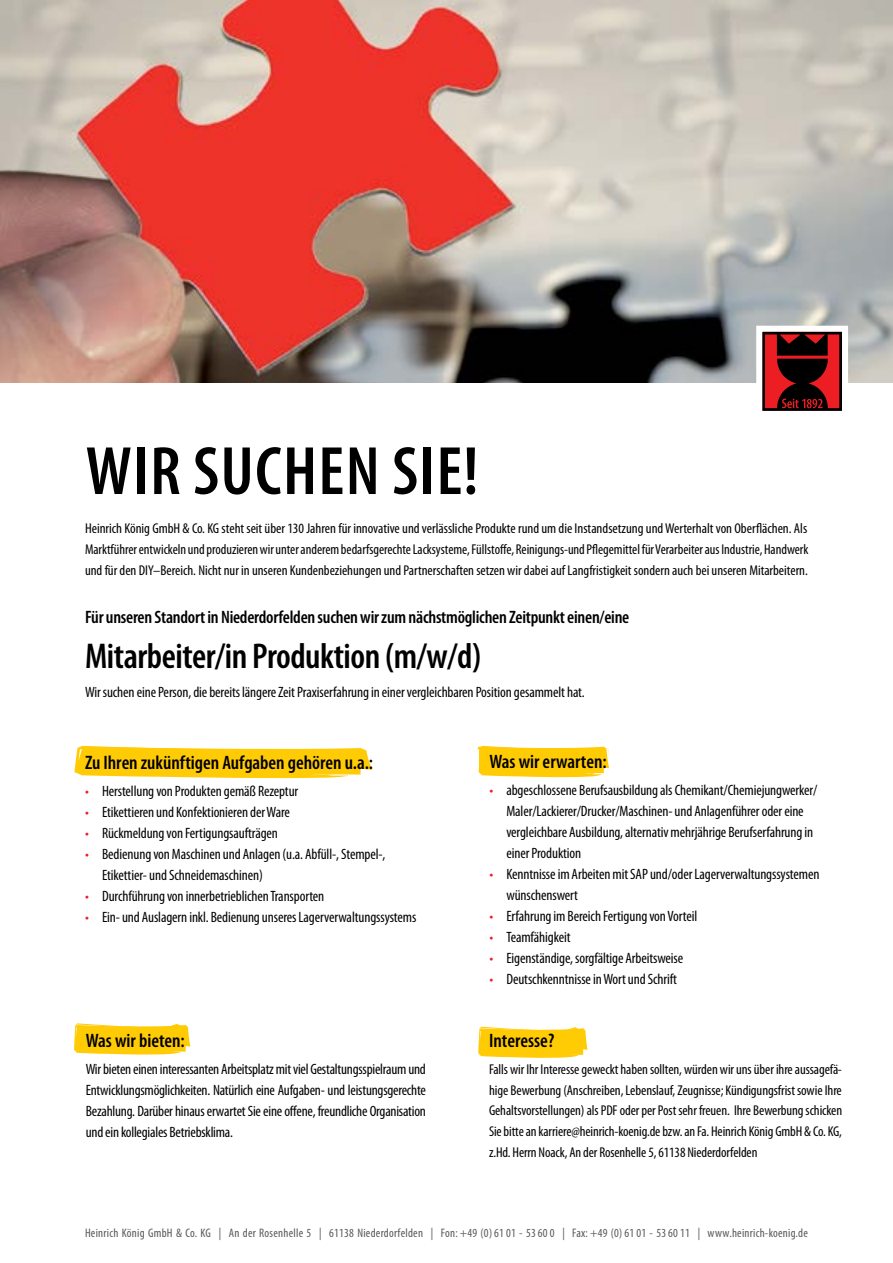
<style>
.page{position:relative;width:893px;height:1263px;background:#fff}
.page>*{position:absolute;margin:0;border:0;box-sizing:border-box;transform-origin:0 0}
.t1{font:600 condensed 69px "Myriad Pro";letter-spacing:.02em;color:#000}
.t2{font:600 condensed 36px "Myriad Pro";letter-spacing:-.01em;color:#000}
.t3{font:600 condensed 19.5px "Myriad Pro";color:#000}
.t4{font:600 condensed 18px "Myriad Pro";letter-spacing:-.015em;color:#000}
.t5{font:condensed 15px/21px "Myriad Pro";letter-spacing:-.005em;color:#000}
.t6{font:condensed 14.25px/20.5px "Myriad Pro";letter-spacing:-.005em;color:#000;text-align:justify}
.t7{font:condensed 12.3px "Myriad Pro";letter-spacing:.02em;color:#58595b}
.s1{color:#ed1d24}
.s2{font-style:italic;font-stretch:normal}
</style>
<div class="page">
<svg style="left:478px;top:1026px;width:110px;height:32px;background:#ffd22a"></svg>
<img style="left:0;top:0;width:893px;height:383px">
<svg style="left:753px;top:323px;width:98px;height:88px"></svg>
<svg style="left:74px;top:745px;width:298px;height:33px;background:#ffd22b"></svg>
<svg style="left:477px;top:745px;width:132px;height:32px;background:#ffd125"></svg>
<svg style="left:74px;top:1023px;width:116px;height:32px;background:#ffd228"></svg>
<h1 class="t1" style="left:86px;top:433px;width:394px">Wir suchen Sie!</h1>
<p class="t6" style="left:85px;top:518px;width:725px;line-height:21px">Heinrich König GmbH &amp; Co. KG steht seit über 130 Jahren für innovative und verlässliche Produkte rund um die Instandsetzung und Werterhalt von Oberflächen. Als Marktführer entwickeln und produzieren wir unter anderem bedarfsgerechte Lacksysteme, Füllstoffe, Reinigungs-und Pflegemittel für Verarbeiter aus Industrie, Handwerk und für den DIY–Bereich. Nicht nur in unseren Kundenbeziehungen und Partnerschaften setzen wir dabei auf Langfristigkeit sondern auch bei unseren Mitarbeitern.</p>
<p class="t4" style="left:85px;top:607px;width:546px">Für unseren Standort in Niederdorfelden suchen wir zum nächstmöglichen Zeitpunkt einen/eine</p>
<h2 class="t2" style="left:85px;top:636px;width:398px">Mitarbeiter/in Produktion (m/w/d)</h2>
<p class="t5" style="left:85px;top:682px;width:501px">Wir suchen eine Person, die bereits längere Zeit Praxiserfahrung in einer vergleichbaren Position gesammelt hat.</p>
<h3 class="t3" style="left:85px;top:752px;width:289px">Zu Ihren zukünftigen Aufgaben gehören u.a.:</h3>
<p class="t5" style="left:85px;top:781px;width:215px"><span class="s1">•</span> Herstellung von Produkten gemäß Rezeptur</p>
<p class="t5" style="left:85px;top:802px;width:206px"><span class="s1">•</span> Etikettieren und Konfektionieren der Ware</p>
<p class="t5" style="left:85px;top:823px;width:194px"><span class="s1">•</span> Rückmeldung von Fertigungsaufträgen</p>
<p class="t5" style="left:102px;top:844px;width:285px;text-indent:-17px"><span class="s1">•</span> Bedienung von Maschinen und Anlagen (u.a. Abfüll-, Stempel-,<br>Etikettier- und Schneidemaschinen)</p>
<p class="t5" style="left:85px;top:886px;width:241px"><span class="s1">•</span> Durchführung von innerbetrieblichen Transporten</p>
<p class="t5" style="left:85px;top:907px;width:333px"><span class="s1">•</span> Ein- und Auslagern inkl. Bedienung unseres Lagerverwaltungssystems</p>
<h3 class="t3" style="left:86px;top:1030px;width:101px">Was wir bieten:</h3>
<p class="t5" style="left:86px;top:1059px;width:342px;text-align:justify">Wir bieten einen interessanten Arbeitsplatz mit viel Gestaltungsspielraum und Entwicklungsmöglichkeiten. Natürlich eine Aufgaben- und leistungsgerechte Bezahlung. Darüber hinaus erwartet Sie eine offene, freundliche Organisation und ein kollegiales Betriebsklima.</p>
<h3 class="t3" style="left:489px;top:751px;width:119px">Was wir erwarten:</h3>
<p class="t5" style="left:506px;top:780px;width:312px;text-indent:-17px"><span class="s1">•</span> abgeschlossene Berufsausbildung als Chemikant/Chemiejungwerker/ Maler/Lackierer/Drucker/Maschinen- und Anlagenführer oder eine vergleichbare Ausbildung, alternativ mehrjährige Berufserfahrung in einer Produktion</p>
<p class="t5" style="left:506px;top:864px;width:315px;text-indent:-17px"><span class="s1">•</span> Kenntnisse im Arbeiten mit SAP und/oder Lagerverwaltungssystemen wünschenswert</p>
<p class="t5" style="left:489px;top:906px;width:209px"><span class="s1">•</span> Erfahrung im Bereich Fertigung von Vorteil</p>
<p class="t5" style="left:489px;top:927px;width:83px"><span class="s1">•</span> Teamfähigkeit</p>
<p class="t5" style="left:489px;top:948px;width:195px"><span class="s1">•</span> Eigenständige, sorgfältige Arbeitsweise</p>
<p class="t5" style="left:489px;top:969px;width:189px"><span class="s1">•</span> Deutschkenntnisse in Wort und Schrift</p>
<h3 class="t3" style="left:489px;top:1030px;width:67px">Interesse?</h3>
<p class="t6" style="left:489px;top:1059px;width:355px">Falls wir Ihr Interesse geweckt haben sollten, würden wir uns über ihre aussagefä&shy;hige Bewerbung (Anschreiben, Lebenslauf, Zeugnisse; Kündigungsfrist sowie Ihre Gehaltsvorstellungen) als PDF oder per Post sehr freuen. Ihre Bewerbung schicken Sie bitte an karriere@heinrich-koenig.de bzw. an Fa. Heinrich König GmbH &amp; Co. KG, z.Hd. Herrn Noack, An der Rosenhelle 5, 61138 Niederdorfelden</p>
<p class="t7" style="left:85px;top:1226px;width:724px">Heinrich König GmbH &amp; Co. KG <span class="s2">|</span> An der Rosenhelle 5 <span class="s2">|</span> 61138 Niederdorfelden <span class="s2">|</span> Fon: +49 (0)6101 - 53600 <span class="s2">|</span> Fax: +49 (0)6101 - 536011 <span class="s2">|</span> www.heinrich-koenig.de</p>
</div>
